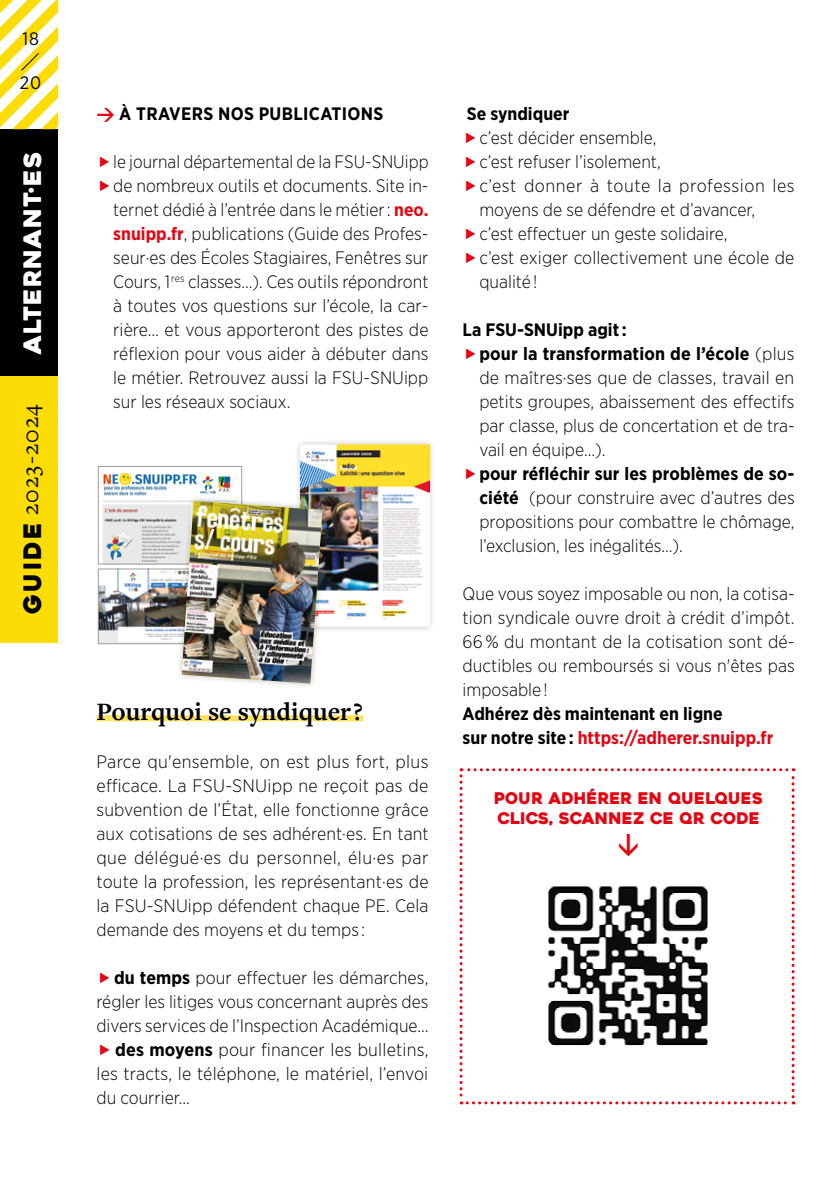
<style>
.page{position:relative;width:840px;height:1191px;background:#fff}
.page>*{position:absolute;margin:0;border:0;box-sizing:border-box;transform-origin:0 0}
._01_Niveau_1_POYNTER{font:700 26px "Freight Text Pro";color:#000}
.t1{font:24px "Freight Text Pro";letter-spacing:.05em;color:#000}
.t2{font:24px "Heavitas";letter-spacing:.05em;color:#fff}
.t3{font:700 24px "DINOT";color:#e30613}
._04_texte-justifié{font:300 18px/24px "Gotham Narrow";color:#000;text-align:justify}
._04_texte-justifié-2{font:700 18px/24px "Gotham Narrow";color:#000}
._04_texte-justifié-3{font:700 18px "Gotham Narrow";letter-spacing:.02em;color:#000}
.t4{font:18px "Gotham Narrow";color:#000}
.t5{font:16px "Heavitas";letter-spacing:.01em;color:#e30613}
.s1{font-family:"Heavitas"}
.s2{font-family:"DINOT";color:#e30613}
.s3{font-weight:700;color:#e30613}
.s4{font-weight:700}
.s5{color:#e30613}
</style>
<div class="page">
<div style="left:0;top:129px;width:58px;height:247px;background:#000"></div>
<svg style="left:0;top:0;width:58px;height:129px"></svg>
<div style="left:0;top:376px;width:58px;height:266px;background:#fbdd05"></div>
<div style="left:96px;top:715px;width:267px;height:6px;background:#fde35a"></div>
<img style="left:103px;top:472px;width:128px;height:90px">
<div style="left:98px;top:466px;width:144px;height:98px;border:1px solid #9d9d9c"></div>
<img style="left:100px;top:570px;width:75px;height:72px">
<div style="left:98px;top:568px;width:144px;height:76px;border:1px solid #9d9d9c"></div>
<div style="left:294px;top:438px;width:141px;height:195px;background:#000;opacity:.25"></div>
<img style="left:301px;top:444px;width:128px;height:182px">
<div style="left:175px;top:494px;width:153px;height:195px;background:#000;opacity:.25"></div>
<img style="left:181px;top:501px;width:141px;height:182px">
<svg style="left:459px;top:768px;width:335px;height:336px"></svg>
<p class="t4" style="left:22px;top:27px;width:18px">18</p>
<p class="t4" style="left:20px;top:71px;width:23px">20</p>
<h2 class="t2" style="left:18px;top:353px;width:203px;rotate:-90deg">ALTERNANT·ES</h2>
<h2 class="t1" style="left:15px;top:614px;width:211px;rotate:-90deg"><span class="s1">GUIDE</span> 2023-2024</h2>
<p class="_04_texte-justifié-3" style="left:96px;top:102px;width:288px"><span class="s2">→</span> À TRAVERS NOS PUBLICATIONS</p>
<p class="_04_texte-justifié" style="left:113px;top:149px;width:317px">le journal départemental de la FSU-SNUipp</p>
<p class="_04_texte-justifié" style="left:113px;top:173px;width:316px">de nombreux outils et documents. Site in&shy;ternet dédié à l’entrée dans le métier : <span class="s3">neo. snuipp.fr</span>, publications (Guide des Profes&shy;seur·es des Écoles Stagiaires, Fenêtres sur Cours, 1 <sup>res</sup> classes…). Ces outils répondront à toutes vos questions sur l’école, la car&shy;rière… et vous apporteront des pistes de réflexion pour vous aider à débuter dans le métier. Retrouvez aussi la FSU-SNUipp sur les réseaux sociaux.</p>
<p class="_01_Niveau_1_POYNTER" style="left:96px;top:694px;width:268px">Pourquoi se syndiquer ?</p>
<p class="_04_texte-justifié" style="left:96px;top:749px;width:333px">Parce qu'ensemble, on est plus fort, plus efficace. La FSU-SNUipp ne reçoit pas de subvention de l’État, elle fonctionne grâce aux cotisations de ses adhérent·es. En tant que délégué·es du personnel, élu·es par toute la profession, les représentant·es de la FSU-SNUipp défendent chaque PE. Cela demande des moyens et du temps :</p>
<p class="_04_texte-justifié" style="left:96px;top:965px;width:333px;text-indent:18px"><span class="s4">du temps</span> pour effectuer les démarches, régler les litiges vous concernant auprès des divers services de l’Inspection Académique…</p>
<p class="_04_texte-justifié" style="left:96px;top:1037px;width:333px;text-indent:19px"><span class="s4">des moyens</span> pour financer les bulletins, les tracts, le téléphone, le matériel, l’envoi du courrier…</p>
<p class="_04_texte-justifié-2" style="left:466px;top:102px;width:104px">Se syndiquer</p>
<p class="_04_texte-justifié" style="left:479px;top:125px;width:178px">c’est décider ensemble,</p>
<p class="_04_texte-justifié" style="left:479px;top:149px;width:183px">c’est refuser l’isolement,</p>
<p class="_04_texte-justifié" style="left:479px;top:173px;width:316px">c’est donner à toute la profession les moyens de se défendre et d’avancer,</p>
<p class="_04_texte-justifié" style="left:479px;top:221px;width:249px">c’est effectuer un geste solidaire,</p>
<p class="_04_texte-justifié" style="left:479px;top:245px;width:316px">c’est exiger collectivement une école de qualité !</p>
<p class="_04_texte-justifié-2" style="left:462px;top:318px;width:165px">La FSU-SNUipp agit :</p>
<p class="_04_texte-justifié" style="left:479px;top:341px;width:316px"><span class="s4">pour la transformation de l’école</span> (plus de maîtres·ses que de classes, travail en petits groupes, abaissement des effectifs par classe, plus de concertation et de tra&shy;vail en équipe…).</p>
<p class="_04_texte-justifié" style="left:479px;top:461px;width:317px"><span class="s4">pour réfléchir sur les problèmes de so&shy;ciété</span> (pour construire avec d’autres des propositions pour combattre le chômage, l’exclusion, les inégalités…).</p>
<p class="_04_texte-justifié" style="left:462px;top:581px;width:333px">Que vous soyez imposable ou non, la cotisa&shy;tion syndicale ouvre droit à crédit d’impôt.<br>66 % du montant de la cotisation sont dé&shy;ductibles ou remboursés si vous n'êtes pas imposable !</p>
<p class="_04_texte-justifié-2" style="left:462px;top:702px;width:312px">Adhérez dès maintenant en ligne<br>sur notre site : <span class="s5">https://adherer.snuipp.fr</span></p>
<p class="t5" style="left:494px;top:788px;width:270px">POUR ADHÉRER EN QUELQUES</p>
<p class="t5" style="left:497px;top:808px;width:263px">CLICS, SCANNEZ CE QR CODE</p>
<p class="t3" style="left:616px;top:827px;width:26px">↓</p>
</div>
